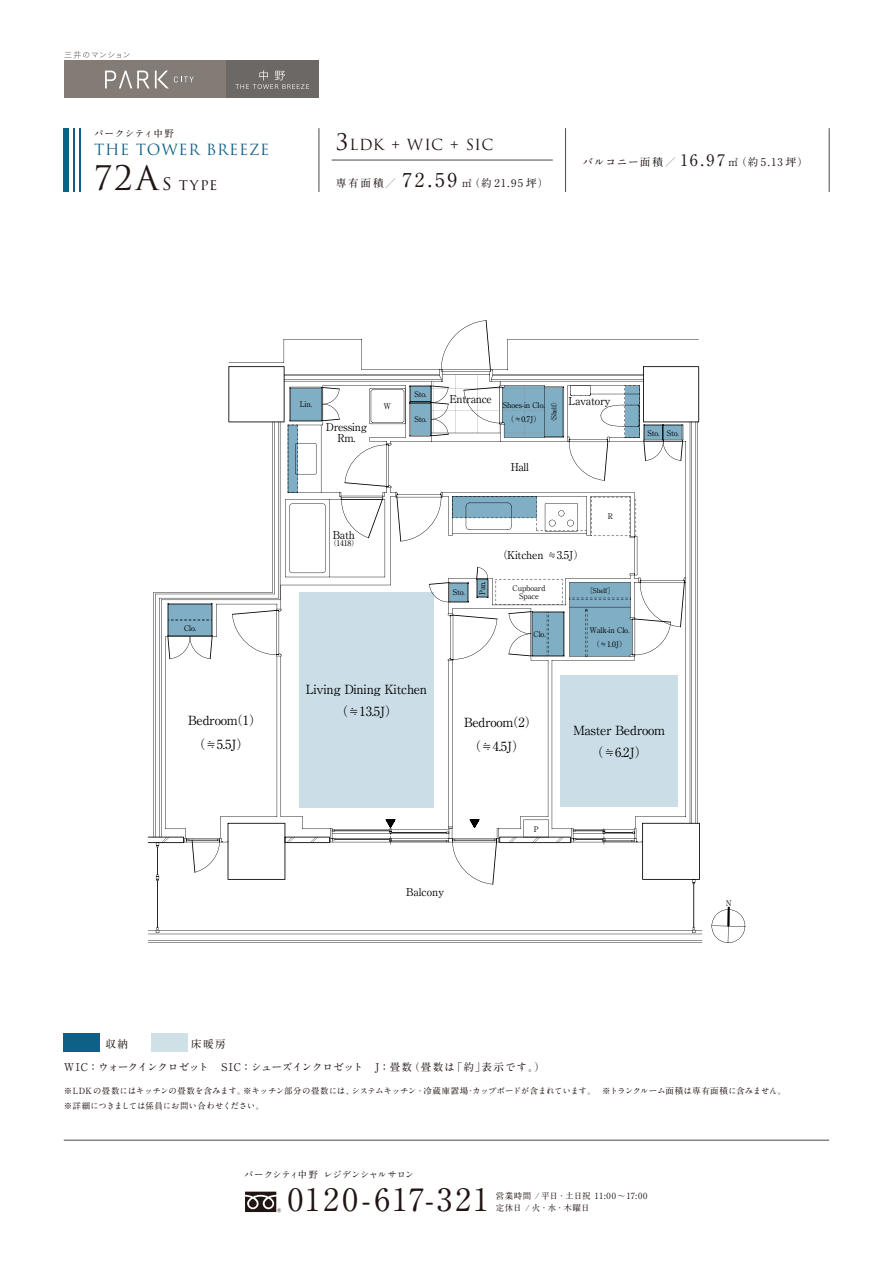
<style>
.page{position:relative;width:893px;height:1263px;background:#fff}
.page>*{position:absolute;margin:0;border:0;box-sizing:border-box;transform-origin:0 0}
.t1{font:700 30.9px "A1 Mincho Std";letter-spacing:.08em;color:#201512}
.t2{font:15.3px "Trajan Pro 3";color:#201512}
.t3{font:15px "Trajan Pro 3";letter-spacing:.05em;color:#0e6186}
.t4{font:14.85px "Trajan Pro 3";letter-spacing:.02em;color:#201512}
.t5{font:12.6px/22px "Ryumin Pro Regular 90 msp RKSJ H";letter-spacing:-.025em;color:#000;text-align:center}
.t6{font:10.8px/10.6px "Ryumin Pro Regular 90 msp RKSJ H";letter-spacing:-.025em;color:#000;text-align:center}
.t7{font:10.8px "Ryumin Pro Regular 90 msp RKSJ H";color:#000}
.t8{font:700 10.65px/22.5px "A1 Mincho Std";letter-spacing:-.01em;color:#201512}
.t9{font:700 10.65px "A1 Mincho Std";letter-spacing:.095em;color:#201512}
.t10{font:700 10.65px "A1 Mincho Std";letter-spacing:.155em;color:#201512}
.t11{font:700 10.65px "A1 Mincho Std";letter-spacing:.065em;color:#201512}
.t12{font:700 9.6px "A1 Mincho Std";letter-spacing:.065em;color:#201512}
.t13{font:700 9.3px "A1 Mincho Std";letter-spacing:-.02em;color:#231815}
.t14{font:700 8.55px/14.4px "A1 Mincho Std";letter-spacing:-.005em;color:#201512}
.t15{font:700 8.55px/12px "A1 Mincho Std";letter-spacing:.045em;color:#201512}
.t16{font:7.65px/7.8px "Ryumin Pro Regular 90 msp RKSJ H";letter-spacing:-.02em;color:#000;text-align:center}
.t17{font:6.75px "Ryumin Pro Regular 90 msp RKSJ H";letter-spacing:-.025em;color:#000}
.s1{color:#106189}
.s2{font-size:33px}
.s3{font-size:19.8px}
.s4{font-size:22.35px}
.s5{font-size:19.2px}
.s6{font-size:15.9px}
</style>
<div class="page">
<hr style="left:64px;top:1140px;width:765px;height:1px;background:#4c4948">
<hr style="left:332px;top:160px;width:221px;height:1px;background:#4b4848">
<div style="left:64px;top:128px;width:5px;height:64px;background:#0e6186"></div>
<hr style="left:73px;top:128px;width:2px;height:64px;background:#0e6186">
<hr style="left:79px;top:128px;width:2px;height:64px;background:#0e6186">
<hr style="left:319px;top:128px;width:1px;height:64px;background:#4b4848">
<hr style="left:565px;top:128px;width:1px;height:64px;background:#4b4848">
<hr style="left:829px;top:128px;width:1px;height:64px;background:#4b4848">
<div style="left:226px;top:61px;width:93px;height:37px;background:#6c6865"></div>
<div style="left:64px;top:61px;width:162px;height:37px;background:#827b76"></div>
<svg style="left:65px;top:51px;width:65px;height:7px"></svg>
<svg style="left:105px;top:71px;width:89px;height:17px"></svg>
<svg style="left:235px;top:70px;width:74px;height:19px"></svg>
<svg style="left:245px;top:1191px;width:36px;height:21px"></svg>
<div style="left:64px;top:1034px;width:36px;height:18px;background:#0e6186"></div>
<div style="left:151px;top:1034px;width:36px;height:18px;background:#cfe0e7"></div>
<svg style="left:148px;top:320px;width:554px;height:623px"></svg>
<svg style="left:712px;top:906px;width:33px;height:37px"></svg>
<p class="t12" style="left:94px;top:125px;width:81px">パークシティ中野</p>
<h3 class="t3" style="left:94px;top:139px;width:177px">THE TOWER <span class="s1">BREEZE</span></h3>
<h2 class="t2" style="left:94px;top:174px;width:124px"><span class="s2">72A</span><span class="s3">s</span> type</h2>
<h3 class="t4" style="left:336px;top:134px;width:159px"><span class="s4">3</span>LDK + WIC + SIC</h3>
<p class="t10" style="left:336px;top:175px;width:214px">専有面積／ <span class="s5">72.59</span> ㎡（約21.95 坪）</p>
<p class="t9" style="left:583px;top:153px;width:227px">バルコニー面積／ <span class="s6">16.97</span> ㎡（約5.13 坪）</p>
<p class="t16" style="left:184px;top:624px;width:14px">Clo.</p>
<h3 class="t5" style="left:193px;top:708px;width:58px;line-height:23.7px;text-align:left;text-indent:-5px">Bedroom（≒5.5J）</h3>
<h3 class="t5" style="left:230px;top:709px;width:33px">（1）</h3>
<p class="t16" style="left:300px;top:400px;width:14px">Lin.</p>
<p class="t6" style="left:326px;top:421px;width:43px">Dressing<br>Rm.</p>
<p class="t16" style="left:384px;top:402px;width:9px">W</p>
<p class="t16" style="left:414px;top:390px;width:14px">Sto.</p>
<p class="t16" style="left:414px;top:415px;width:14px">Sto.</p>
<p class="t6" style="left:333px;top:528px;width:24px">Bath</p>
<p class="t16" style="left:329px;top:539px;width:31px">（1418）</p>
<h3 class="t5" style="left:306px;top:677px;width:123px">Living Dining Kitchen（≒13.5J）</h3>
<p class="t6" style="left:450px;top:393px;width:44px">Entrance</p>
<p class="t16" style="left:503px;top:401px;width:43px">Shoes-in Clo.</p>
<p class="t17" style="left:549px;top:425px;width:28px;rotate:-90deg">〈Shelf〉</p>
<p class="t16" style="left:507px;top:415px;width:36px">（≒0.7J）</p>
<p class="t6" style="left:569px;top:394px;width:44px">Lavatory</p>
<p class="t16" style="left:648px;top:428px;width:33px">Sto. Sto.</p>
<p class="t6" style="left:511px;top:461px;width:20px">Hall</p>
<p class="t16" style="left:608px;top:512px;width:7px">R</p>
<p class="t6" style="left:497px;top:549px;width:88px">（Kitchen ≒3.5J）</p>
<p class="t16" style="left:453px;top:588px;width:14px">Sto.</p>
<p class="t16" style="left:478px;top:595px;width:16px;rotate:-90deg">Pan.</p>
<p class="t16" style="left:513px;top:584px;width:34px">Cupboard<br>Space</p>
<p class="t17" style="left:586px;top:585px;width:29px">［Shelf］</p>
<p class="t16" style="left:534px;top:629px;width:14px">Clo.</p>
<p class="t16" style="left:589px;top:626px;width:41px">Walk-in Clo.</p>
<p class="t16" style="left:592px;top:639px;width:36px">（≒1.0J）</p>
<h3 class="t5" style="left:469px;top:710px;width:58px;line-height:23.7px;text-align:left;text-indent:-5px">Bedroom（≒4.5J）</h3>
<h3 class="t5" style="left:506px;top:711px;width:33px">（2）</h3>
<h3 class="t5" style="left:573px;top:719px;width:94px">Master Bedroom（≒6.2J）</h3>
<p class="t16" style="left:534px;top:824px;width:6px">P</p>
<p class="t7" style="left:406px;top:884px;width:40px">Balcony</p>
<p class="t8" style="left:64px;top:1032px;width:483px;text-indent:128px">床暖房<br>WIC：ウォークインクロゼット　SIC：シューズインクロゼット　J：畳数（畳数は「約」表示です。）</p>
<p class="t14" style="left:64px;top:1083px;width:724px">※LDKの畳数にはキッチンの畳数を含みます。※キッチン部分の畳数には、システムキッチン・冷蔵庫置場･カップボードが含まれています。 ※トランクルーム面積は専有面積に含みません。※詳細につきましては係員にお問い合わせください。</p>
<p class="t11" style="left:105px;top:1036px;width:36px">収納　</p>
<p class="t13" style="left:244px;top:1167px;width:172px">パークシティ中野レジデンシャルサロン</p>
<h1 class="t1" style="left:288px;top:1175px;width:202px">0120-617-321</h1>
<p class="t15" style="left:496px;top:1189px;width:153px">営業時間 / 平日・土日祝 11:00～17:00定休日 / 火・水・木曜日</p>
</div>
